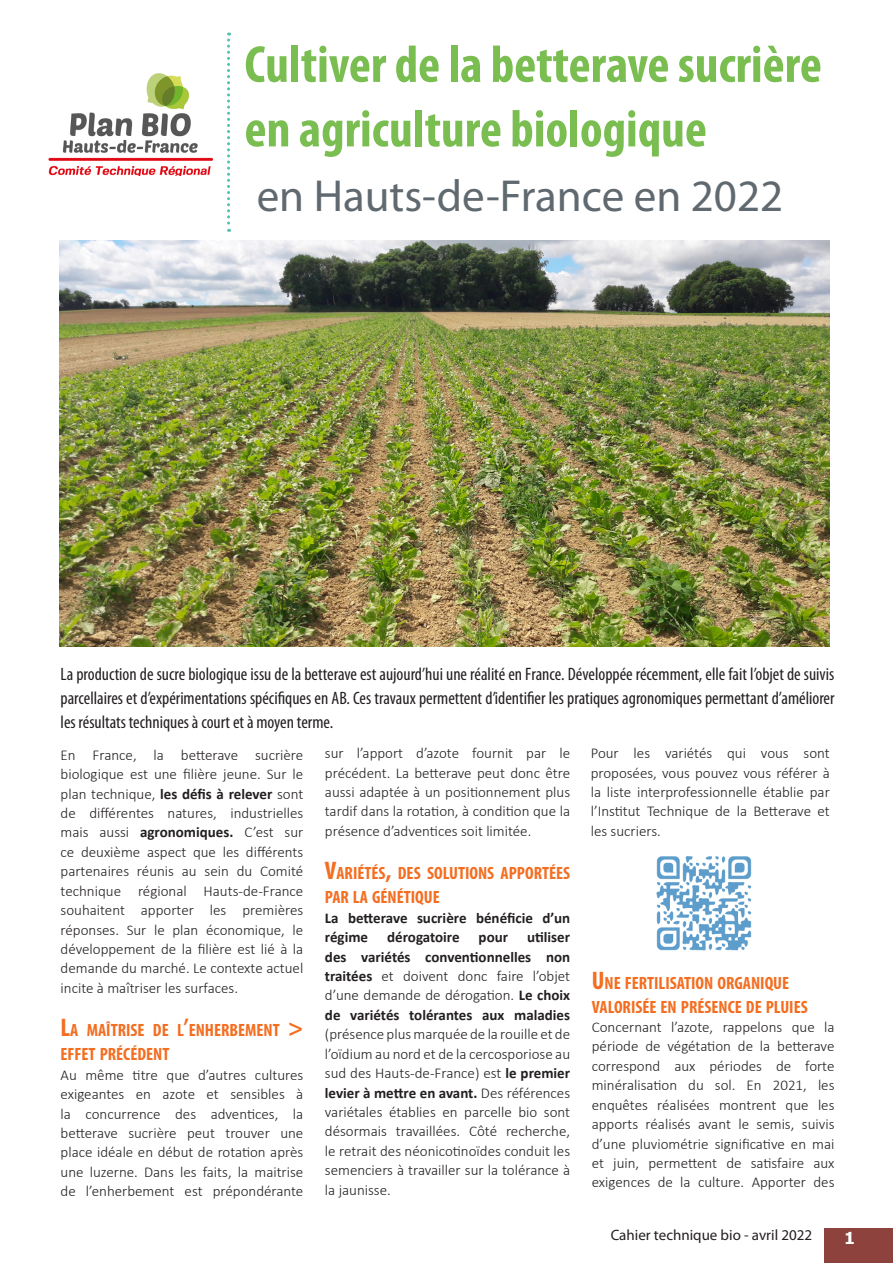
<style>
.page{position:relative;width:893px;height:1263px;background:#fff}
.page>*{position:absolute;margin:0;border:0;box-sizing:border-box;transform-origin:0 0}
.t1{font:700 condensed 52.5px/64.5px "Myriad Pro";color:#7abd51}
.t2{font:45px "Myriad Pro";color:#5f696f}
.t3{font:condensed 18px/24px "Myriad Pro";color:#231f20;text-align:justify}
.t4{font:700 condensed 17.85px/24px "Myriad Pro";color:#f36e21}
.t5{font:700 16.5px "Verdana";color:#fff}
.t6{font:300 15px/19.4px "Calibri";color:#231f20;text-align:justify}
.t7{font:700 15px/19.5px "Calibri";color:#231f20}
.t8{font:15px "Myriad Pro";color:#231f20}
.s1{font-weight:700}
.s2{font-size:25.5px}
</style>
<div class="page">
<div style="left:824px;top:1228px;width:69px;height:35px;background:#8d423d"></div>
<img style="left:48px;top:73px;width:165px;height:103px">
<svg style="left:227px;top:33px;width:3px;height:199px"></svg>
<img style="left:60px;top:240px;width:770px;height:406px">
<img style="left:656px;top:855px;width:96px;height:96px">
<p class="t1" style="left:244px;top:31px;width:579px">Cultiver de la betterave sucrière en agriculture biologique</p>
<p class="t2" style="left:257px;top:168px;width:528px">en Hauts-de-France en 2022</p>
<p class="t3" style="left:61px;top:661px;width:775px">La production de sucre biologique issu de la betterave est aujourd’hui une réalité en France. Développée récemment, elle fait l’objet de suivis parcellaires et d’expérimentations spécifiques en AB. Ces travaux permettent d’identifier les pratiques agronomiques permettant d’améliorer les résultats techniques à court et à moyen terme.</p>
<p class="t6" style="left:61px;top:745px;width:244px">En France, la betterave sucrière biologique est une filière jeune. Sur le plan technique, <span class="s1">les défis à relever</span> sont de différentes natures, industrielles mais aussi <span class="s1">agronomiques.</span> C’est sur ce deuxième aspect que les différents partenaires réunis au sein du Comité technique régional Hauts-de-France souhaitent apporter les premières réponses. Sur le plan économique, le développement de la filière est lié à la demande du marché. Le contexte actuel incite à maîtriser les surfaces.</p>
<p class="t4" style="left:61px;top:1018px;width:244px"><span class="s2">L</span>A MAÎTRISE DE L<span class="s2">’</span>ENHERBEMENT <span class="s2">&gt;<br></span>EFFET PRÉCÉDENT</p>
<p class="t6" style="left:61px;top:1065px;width:244px">Au même titre que d’autres cultures exigeantes en azote et sensibles à la concurrence des adventices, la betterave sucrière peut trouver une place idéale en début de rotation après une luzerne. Dans les faits, la maitrise de l’enherbement est prépondérante</p>
<p class="t6" style="left:325px;top:743px;width:247px">sur l’apport d’azote fournit par le précédent. La betterave peut donc être aussi adaptée à un positionnement plus tardif dans la rotation, à condition que la présence d’adventices soit limitée.</p>
<p class="t4" style="left:325px;top:861px;width:247px"><span class="s2">V</span>ARIÉTÉS<span class="s2">,</span> DES SOLUTIONS APPORTÉES<br>PAR LA GÉNÉTIQUE</p>
<p class="t7" style="left:325px;top:908px;width:247px">La betterave sucrière bénéficie d’un régime</p>
<p class="t6" style="left:591px;top:743px;width:241px">Pour les variétés qui vous sont proposées, vous pouvez vous référer à la liste interprofessionnelle établie par l’Institut Technique de la Betterave et les sucriers.</p>
<p class="t7" style="left:387px;top:927px;width:74px">dérogatoire</p>
<p class="t7" style="left:479px;top:927px;width:31px">pour</p>
<p class="t6" style="left:325px;top:927px;width:247px;text-indent:202px"><span class="s1">utiliser des variétés conventionnelles non traitées</span> et doivent donc faire l’objet d’une demande de dérogation. <span class="s1">Le choix de variétés tolérantes aux maladies </span>(présence plus marquée de la rouille et de l’oïdium au nord et de la cercosporiose au sud des Hauts-de-France) est <span class="s1">le premier levier à mettre en avant.</span> Des références variétales établies en parcelle bio sont désormais travaillées. Côté recherche, le retrait des néonicotinoïdes conduit les semenciers à travailler sur la tolérance à la jaunisse.</p>
<p class="t4" style="left:592px;top:970px;width:217px"><span class="s2">U</span> NE FERTILISATION ORGANIQUE<br>VALORISÉE EN PRÉSENCE DE PLUIES</p>
<p class="t6" style="left:592px;top:1017px;width:244px">Concernant l’azote, rappelons que la période de végétation de la betterave correspond aux périodes de forte minéralisation du sol. En 2021, les enquêtes réalisées montrent que les apports réalisés avant le semis, suivis d’une pluviométrie significative en mai et juin, permettent de satisfaire aux exigences de la culture. Apporter des</p>
<p class="t8" style="left:611px;top:1226px;width:203px">Cahier technique bio - avril 2022</p>
<p class="t5" style="left:844px;top:1226px;width:13px">1</p>
</div>
